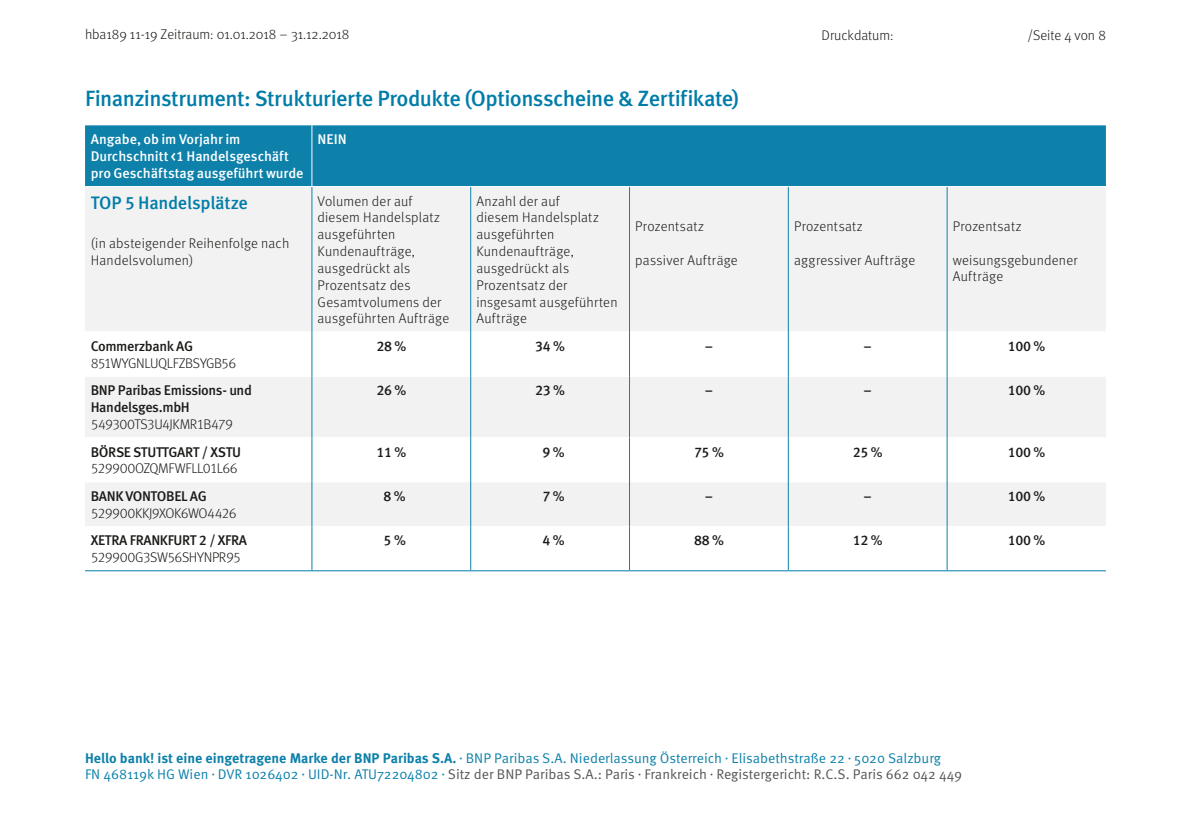
<style>
.page{position:relative;width:1191px;height:840px;background:#fff}
.page>*{position:absolute;margin:0;border:0;box-sizing:border-box;transform-origin:0 0}
.t1{font:500 22px "Meta Pro";letter-spacing:-.025em;color:#007ca8}
.t2{font:500 18px "Meta Pro";letter-spacing:-.015em;color:#007ca8}
.t3{font:300 14px/16.8px "Meta Pro";letter-spacing:.015em;color:#1a1a18}
.t4{font:14px/16px "Meta Pro";color:#0e81aa}
.t5{font:500 14px/16.8px "Meta Pro";letter-spacing:-.025em;color:#1a1a18}
.t6{font:500 14px/16.8px "Meta Pro";letter-spacing:-.01em;color:#fff}
.t7{font:300 14px "Meta Pro";letter-spacing:-.04em;color:#1a1a18}
.t8{font:300 14px "Meta Pro";letter-spacing:-.03em;color:#1a1a18}
.t9{font:300 14px "Meta Pro";letter-spacing:-.045em;color:#1a1a18}
.t10{font:300 14px "Meta Pro";letter-spacing:-.035em;color:#1a1a18}
.s1{font-weight:700}
.s2{font-family:"Myriad Pro"}
.s3{color:#565656}
.s4{font-family:"Myriad Pro";color:#565656}
</style>
<div class="page">
<div style="left:85px;top:125px;width:1021px;height:61px;background:#0e81aa"></div>
<svg style="left:85px;top:187px;width:1021px;height:338px;fill:#f2f2f2"></svg>
<hr style="left:311px;top:125px;width:1px;height:61px;background:#fff">
<hr style="left:85px;top:331px;width:226px;height:1px;background:#fff">
<hr style="left:312px;top:331px;width:158px;height:1px;background:#fff">
<hr style="left:471px;top:331px;width:158px;height:1px;background:#fff">
<hr style="left:630px;top:331px;width:158px;height:1px;background:#fff">
<hr style="left:789px;top:331px;width:157px;height:1px;background:#fff">
<hr style="left:947px;top:331px;width:159px;height:1px;background:#fff">
<hr style="left:85px;top:375px;width:226px;height:1px;background:#fff">
<hr style="left:312px;top:375px;width:158px;height:1px;background:#fff">
<hr style="left:471px;top:375px;width:158px;height:1px;background:#fff">
<hr style="left:630px;top:375px;width:158px;height:1px;background:#fff">
<hr style="left:789px;top:375px;width:157px;height:1px;background:#fff">
<hr style="left:947px;top:375px;width:159px;height:1px;background:#fff">
<hr style="left:85px;top:437px;width:226px;height:1px;background:#fff">
<hr style="left:312px;top:437px;width:158px;height:1px;background:#fff">
<hr style="left:471px;top:437px;width:158px;height:1px;background:#fff">
<hr style="left:630px;top:437px;width:158px;height:1px;background:#fff">
<hr style="left:789px;top:437px;width:157px;height:1px;background:#fff">
<hr style="left:947px;top:437px;width:159px;height:1px;background:#fff">
<hr style="left:85px;top:481px;width:226px;height:1px;background:#fff">
<hr style="left:312px;top:481px;width:158px;height:1px;background:#fff">
<hr style="left:471px;top:481px;width:158px;height:1px;background:#fff">
<hr style="left:630px;top:481px;width:158px;height:1px;background:#fff">
<hr style="left:789px;top:481px;width:157px;height:1px;background:#fff">
<hr style="left:947px;top:481px;width:159px;height:1px;background:#fff">
<hr style="left:311px;top:187px;width:1px;height:145px;background:#0e81aa">
<hr style="left:311px;top:332px;width:1px;height:44px;background:#0e81aa">
<hr style="left:311px;top:376px;width:1px;height:61px;background:#0e81aa">
<hr style="left:311px;top:437px;width:1px;height:44px;background:#0e81aa">
<hr style="left:311px;top:481px;width:1px;height:45px;background:#0e81aa">
<hr style="left:311px;top:526px;width:1px;height:44px;background:#0e81aa">
<hr style="left:470px;top:187px;width:1px;height:145px;background:#0e81aa">
<hr style="left:629px;top:187px;width:1px;height:145px;background:#0e81aa">
<hr style="left:788px;top:187px;width:1px;height:145px;background:#0e81aa">
<hr style="left:946px;top:187px;width:1px;height:145px;background:#0e81aa">
<hr style="left:470px;top:332px;width:1px;height:44px;background:#0e81aa">
<hr style="left:629px;top:332px;width:1px;height:44px;background:#0e81aa">
<hr style="left:788px;top:332px;width:1px;height:44px;background:#0e81aa">
<hr style="left:946px;top:332px;width:1px;height:44px;background:#0e81aa">
<hr style="left:470px;top:376px;width:1px;height:61px;background:#0e81aa">
<hr style="left:629px;top:376px;width:1px;height:61px;background:#0e81aa">
<hr style="left:788px;top:376px;width:1px;height:61px;background:#0e81aa">
<hr style="left:946px;top:376px;width:1px;height:61px;background:#0e81aa">
<hr style="left:470px;top:437px;width:1px;height:44px;background:#0e81aa">
<hr style="left:629px;top:437px;width:1px;height:44px;background:#0e81aa">
<hr style="left:788px;top:437px;width:1px;height:44px;background:#0e81aa">
<hr style="left:946px;top:437px;width:1px;height:44px;background:#0e81aa">
<hr style="left:470px;top:481px;width:1px;height:45px;background:#0e81aa">
<hr style="left:629px;top:481px;width:1px;height:45px;background:#0e81aa">
<hr style="left:788px;top:481px;width:1px;height:45px;background:#0e81aa">
<hr style="left:946px;top:481px;width:1px;height:45px;background:#0e81aa">
<hr style="left:470px;top:526px;width:1px;height:44px;background:#0e81aa">
<hr style="left:629px;top:526px;width:1px;height:44px;background:#0e81aa">
<hr style="left:788px;top:526px;width:1px;height:44px;background:#0e81aa">
<hr style="left:946px;top:526px;width:1px;height:44px;background:#0e81aa">
<hr style="left:85px;top:570px;width:227px;height:1px;background:#007ca8">
<hr style="left:312px;top:570px;width:159px;height:1px;background:#007ca8">
<hr style="left:471px;top:570px;width:158px;height:1px;background:#007ca8">
<hr style="left:629px;top:570px;width:159px;height:1px;background:#007ca8">
<hr style="left:788px;top:570px;width:159px;height:1px;background:#007ca8">
<hr style="left:947px;top:570px;width:159px;height:1px;background:#007ca8">
<p class="t3" style="left:85px;top:25px;width:266px">hba189 11-19 Zeitraum: 01.01.2018 – 31.12.2018</p>
<h1 class="t1" style="left:85px;top:84px;width:655px">Finanzinstrument: Strukturierte Produkte (Optionsscheine &amp; Zertifikate)</h1>
<p class="t6" style="left:91px;top:131px;width:214px">Angabe, ob im Vorjahr im<br>Durchschnitt &lt;1 Handelsgeschäft pro Geschäftstag ausgeführt wurde</p>
<p class="t6" style="left:317px;top:131px;width:31px">NEIN</p>
<p class="t2" style="left:91px;top:191px;width:159px">TOP 5 Handelsplätze</p>
<p class="t3" style="left:91px;top:234px;width:200px">(in absteigender Reihenfolge nach<br>Handelsvolumen)</p>
<p class="t3" style="left:317px;top:191px;width:133px">Volumen der auf diesem Handelsplatz ausgeführten<br>Kundenaufträge, ausgedrückt als<br>Prozentsatz des<br>Gesamtvolumens der ausgeführten Aufträge</p>
<p class="t3" style="left:476px;top:191px;width:143px">Anzahl der auf<br>diesem Handelsplatz ausgeführten<br>Kundenaufträge, ausgedrückt als<br>Prozentsatz der insgesamt ausgeführten<br>Aufträge</p>
<p class="t3" style="left:635px;top:217px;width:70px">Prozentsatz</p>
<p class="t3" style="left:635px;top:250px;width:104px">passiver Aufträge</p>
<p class="t3" style="left:821px;top:26px;width:73px">Druckdatum:</p>
<p class="t3" style="left:1027px;top:26px;width:80px">/Seite 4 von 8</p>
<p class="t3" style="left:794px;top:217px;width:70px">Prozentsatz</p>
<p class="t3" style="left:794px;top:250px;width:123px">aggressiver Aufträge</p>
<p class="t3" style="left:952px;top:217px;width:70px">Prozentsatz</p>
<p class="t3" style="left:952px;top:250px;width:126px">weisungsgebundener<br>Aufträge</p>
<p class="t5" style="left:91px;top:338px;width:104px">Commerzbank AG</p>
<p class="t8" style="left:91px;top:352px;width:147px">851WYGNLUQLFZBSYGB56</p>
<p class="t5" style="left:376px;top:338px;width:31px">28 %</p>
<p class="t5" style="left:535px;top:338px;width:31px">34 %</p>
<p class="t5" style="left:705px;top:338px;width:10px">–</p>
<p class="t5" style="left:863px;top:338px;width:10px">–</p>
<p class="t5" style="left:1007px;top:338px;width:39px">100 %</p>
<p class="t5" style="left:91px;top:382px;width:163px">BNP Paribas Emissions- und<br>Handelsges.mbH</p>
<p class="t9" style="left:91px;top:414px;width:144px">549300TS3U4JKMR1B479</p>
<p class="t5" style="left:376px;top:382px;width:31px">26 %</p>
<p class="t5" style="left:535px;top:382px;width:31px">23 %</p>
<p class="t5" style="left:705px;top:382px;width:10px">–</p>
<p class="t5" style="left:863px;top:382px;width:10px">–</p>
<p class="t5" style="left:1007px;top:382px;width:39px">100 %</p>
<p class="t5" style="left:91px;top:443px;width:152px">BÖRSE STUTTGART / XSTU</p>
<p class="t7" style="left:91px;top:458px;width:149px">529900OZQMFWFLL01L66</p>
<p class="t5" style="left:376px;top:443px;width:31px">11 %</p>
<p class="t5" style="left:542px;top:443px;width:24px">9 %</p>
<p class="t5" style="left:694px;top:443px;width:31px">75 %</p>
<p class="t5" style="left:853px;top:443px;width:31px">25 %</p>
<p class="t5" style="left:1007px;top:443px;width:39px">100 %</p>
<p class="t5" style="left:91px;top:488px;width:118px">BANK VONTOBEL AG</p>
<p class="t7" style="left:91px;top:502px;width:147px">529900KKJ9XOK6WO4426</p>
<p class="t5" style="left:383px;top:488px;width:24px">8 %</p>
<p class="t5" style="left:542px;top:488px;width:24px">7 %</p>
<p class="t5" style="left:705px;top:488px;width:10px">–</p>
<p class="t5" style="left:863px;top:488px;width:10px">–</p>
<p class="t5" style="left:1007px;top:488px;width:39px">100 %</p>
<p class="t5" style="left:91px;top:532px;width:158px">XETRA FRANKFURT 2 / XFRA</p>
<p class="t10" style="left:91px;top:547px;width:152px">529900G3SW56SHYNPR95</p>
<p class="t5" style="left:383px;top:532px;width:24px">5 %</p>
<p class="t5" style="left:542px;top:532px;width:24px">4 %</p>
<p class="t5" style="left:694px;top:532px;width:31px">88 %</p>
<p class="t5" style="left:853px;top:532px;width:31px">12 %</p>
<p class="t5" style="left:1007px;top:532px;width:39px">100 %</p>
<p class="t4" style="left:85px;top:750px;width:878px"><span class="s1">Hello bank! ist eine eingetragene Marke der BNP Paribas S.A.</span> <span class="s2">·</span> BNP Paribas S.A. Niederlassung Österreich <span class="s2">·</span> Elisabethstraße 22 <span class="s2">·</span> 5020 Salzburg<br>FN 468119k HG Wien <span class="s2">·</span> DVR 1026402 <span class="s2">·</span> UID-Nr. ATU72204802 <span class="s2">·</span> <span class="s3">Sitz der BNP Paribas S.A.: Paris</span> <span class="s4">·</span> <span class="s3">Frankreich</span> <span class="s4">·</span> <span class="s3">Registergericht: R.C.S. Paris 662 042 449</span></p>
</div>
